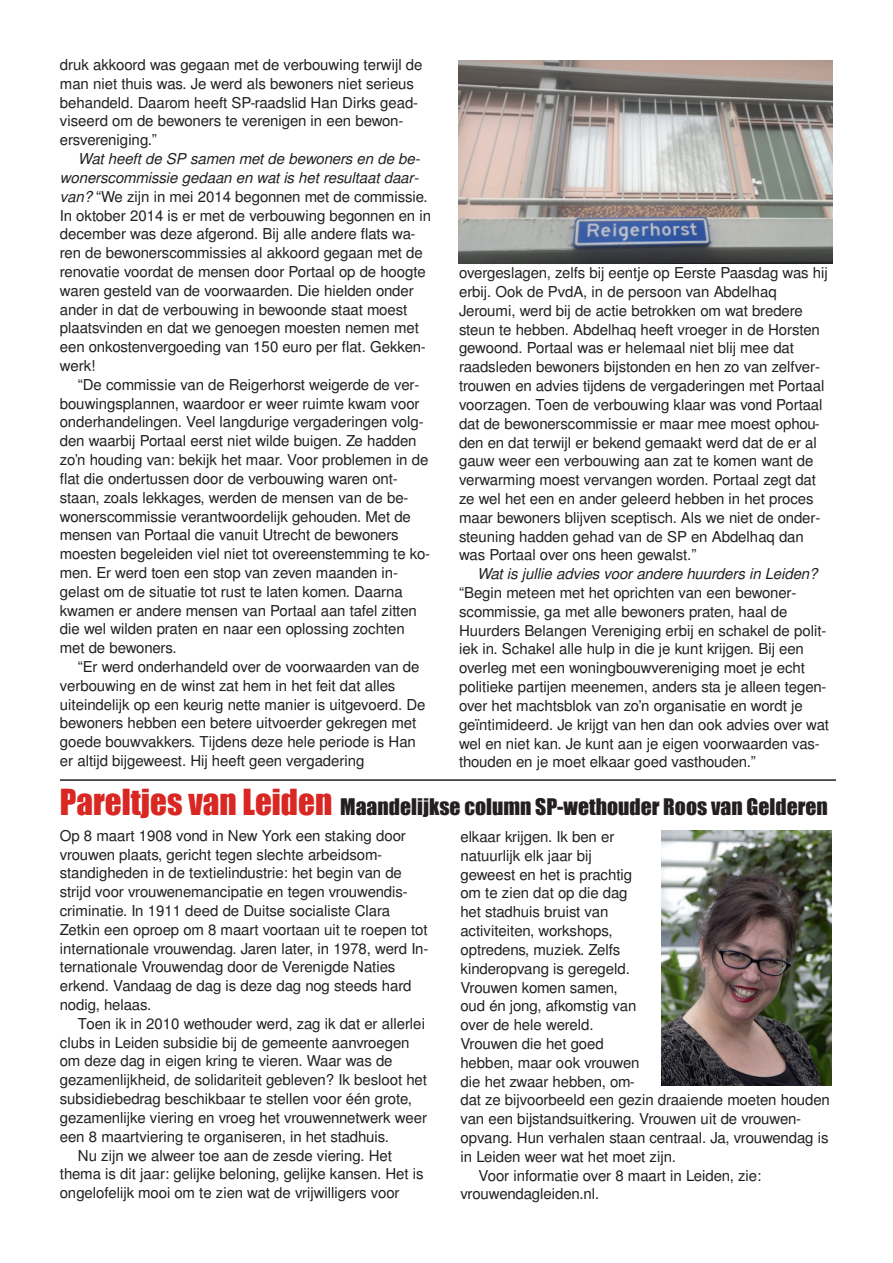
<style>
.page{position:relative;width:893px;height:1263px;background:#fff}
.page>*{position:absolute;margin:0;border:0;box-sizing:border-box;transform-origin:0 0}
.t1{font:21px "Impact";color:#231f20}
.t2{font:15px/18.8px "Free Sans";letter-spacing:-.01em;color:#231f20}
.t3{font:italic 15px "Free Sans";color:#231f20}
.s1{font-style:italic}
.s2{font-size:33px;color:#d92723}
</style>
<div class="page">
<img style="left:459px;top:61px;width:373px;height:203px">
<img style="left:662px;top:831px;width:169px;height:254px">
<hr style="left:60px;top:779px;width:776px;height:2px;background:#231f20">
<p class="t2" style="left:60px;top:57px;width:364px">druk akkoord was gegaan met de verbouwing terwijl de man niet thuis was. Je werd als bewoners niet serieus behandeld. Daarom heeft SP-raadslid Han Dirks gead&shy;viseerd om de bewoners te verenigen in een bewon&shy;ersvereniging.”</p>
<p class="t2" style="left:60px;top:151px;width:373px;text-indent:18px"><span class="s1">Wat heeft de SP samen met de bewoners en de be&shy;wonerscommissie gedaan en wat is het resultaat daar&shy;van?</span> “We zijn in mei 2014 begonnen met de commissie.<br>In oktober 2014 is er met de verbouwing begonnen en in december was deze afgerond. Bij alle andere flats wa&shy;ren de bewonerscommissies al akkoord gegaan met de renovatie voordat de mensen door Portaal op de hoogte waren gesteld van de voorwaarden. Die hielden onder ander in dat de verbouwing in bewoonde staat moest plaatsvinden en dat we genoegen moesten nemen met een onkostenvergoeding van 150 euro per flat. Gekken&shy;werk!</p>
<p class="t2" style="left:60px;top:377px;width:372px;text-indent:18px">“De commissie van de Reigerhorst weigerde de ver&shy;bouwingsplannen, waardoor er weer ruimte kwam voor onderhandelingen. Veel langdurige vergaderingen volg&shy;den waarbij Portaal eerst niet wilde buigen. Ze hadden zo’n houding van: bekijk het maar. Voor problemen in de flat die ondertussen door de verbouwing waren ont&shy;staan, zoals lekkages, werden de mensen van de be&shy;wonerscommissie verantwoordelijk gehouden. Met de mensen van Portaal die vanuit Utrecht de bewoners moesten begeleiden viel niet tot overeenstemming te ko&shy;men. Er werd toen een stop van zeven maanden in&shy;gelast om de situatie tot rust te laten komen. Daarna kwamen er andere mensen van Portaal aan tafel zitten die wel wilden praten en naar een oplossing zochten met de bewoners.</p>
<p class="t2" style="left:60px;top:659px;width:367px;text-indent:18px">“Er werd onderhandeld over de voorwaarden van de verbouwing en de winst zat hem in het feit dat alles uiteindelijk op een keurig nette manier is uitgevoerd. De bewoners hebben een betere uitvoerder gekregen met goede bouwvakkers. Tijdens deze hele periode is Han er altijd bijgeweest. Hij heeft geen vergadering</p>
<p class="t2" style="left:459px;top:265px;width:370px">overgeslagen, zelfs bij eentje op Eerste Paasdag was hij erbij. Ook de PvdA, in de persoon van Abdelhaq Jeroumi, werd bij de actie betrokken om wat bredere steun te hebben. Abdelhaq heeft vroeger in de Horsten gewoond. Portaal was er helemaal niet blij mee dat raadsleden bewoners bijstonden en hen zo van zelfver&shy;trouwen en advies tijdens de vergaderingen met Portaal voorzagen. Toen de verbouwing klaar was vond Portaal dat de bewonerscommissie er maar mee moest ophou&shy;den en dat terwijl er bekend gemaakt werd dat de er al gauw weer een verbouwing aan zat te komen want de verwarming moest vervangen worden. Portaal zegt dat ze wel het een en ander geleerd hebben in het proces maar bewoners blijven sceptisch. Als we niet de onder&shy;steuning hadden gehad van de SP en Abdelhaq dan was Portaal over ons heen gewalst.”</p>
<p class="t3" style="left:477px;top:568px;width:342px">Wat is jullie advies voor andere huurders in Leiden?</p>
<p class="t2" style="left:459px;top:585px;width:372px">“Begin meteen met het oprichten van een bewoner&shy;scommissie, ga met alle bewoners praten, haal de Huurders Belangen Vereniging erbij en schakel de polit&shy;iek in. Schakel alle hulp in die je kunt krijgen. Bij een overleg met een woningbouwvereniging moet je echt politieke partijen meenemen, anders sta je alleen tegen&shy;over het machtsblok van zo’n organisatie en wordt je geïntimideerd. Je krijgt van hen dan ook advies over wat wel en niet kan. Je kunt aan je eigen voorwaarden vas&shy;thouden en je moet elkaar goed vasthouden.”</p>
<h1 class="t1" style="left:60px;top:794px;width:769px"><span class="s2">Pareltjes van Leiden</span> Maandelijkse column SP-wethouder Roos van Gelderen</h1>
<p class="t2" style="left:460px;top:829px;width:155px">elkaar krijgen. Ik ben er</p>
<p class="t2" style="left:460px;top:848px;width:133px">natuurlijk elk jaar bij</p>
<p class="t2" style="left:460px;top:866px;width:173px">geweest en het is prachtig</p>
<p class="t2" style="left:460px;top:885px;width:169px">om te zien dat op die dag</p>
<p class="t2" style="left:460px;top:904px;width:149px">het stadhuis bruist van</p>
<p class="t2" style="left:460px;top:923px;width:154px">activiteiten, workshops,</p>
<p class="t2" style="left:460px;top:942px;width:161px">optredens, muziek. Zelfs</p>
<p class="t2" style="left:460px;top:961px;width:171px">kinderopvang is geregeld.</p>
<p class="t2" style="left:460px;top:979px;width:159px">Vrouwen komen samen,</p>
<p class="t2" style="left:460px;top:998px;width:177px">oud én jong, afkomstig van</p>
<p class="t2" style="left:460px;top:1017px;width:135px">over de hele wereld.</p>
<p class="t2" style="left:460px;top:1036px;width:145px">Vrouwen die het goed</p>
<p class="t2" style="left:460px;top:1055px;width:180px">hebben, maar ook vrouwen</p>
<p class="t2" style="left:460px;top:1073px;width:176px">die het zwaar hebben, om-</p>
<p class="t2" style="left:460px;top:1092px;width:371px">dat ze bijvoorbeeld een gezin draaiende moeten houden</p>
<p class="t2" style="left:460px;top:1111px;width:342px">van een bijstandsuitkering. Vrouwen uit de vrouwen-</p>
<p class="t2" style="left:460px;top:1130px;width:369px">opvang. Hun verhalen staan centraal. Ja, vrouwendag is</p>
<p class="t2" style="left:460px;top:1149px;width:217px">in Leiden weer wat het moet zijn.</p>
<p class="t2" style="left:478px;top:1167px;width:284px">Voor informatie over 8 maart in Leiden, zie:</p>
<p class="t2" style="left:460px;top:1186px;width:140px">vrouwendagleiden.nl.</p>
<p class="t2" style="left:60px;top:828px;width:370px">Op 8 maart 1908 vond in New York een staking door vrouwen plaats, gericht tegen slechte arbeidsom&shy;standigheden in de textielindustrie: het begin van de strijd voor vrouwenemancipatie en tegen vrouwendis&shy;criminatie. In 1911 deed de Duitse socialiste Clara Zetkin een oproep om 8 maart voortaan uit te roepen tot internationale vrouwendag. Jaren later, in 1978, werd In&shy;ternationale Vrouwendag door de Verenigde Naties erkend. Vandaag de dag is deze dag nog steeds hard nodig, helaas.</p>
<p class="t2" style="left:78px;top:1016px;width:348px">Toen ik in 2010 wethouder werd, zag ik dat er allerlei</p>
<p class="t2" style="left:60px;top:1034px;width:351px">clubs in Leiden subsidie bij de gemeente aanvroegen</p>
<p class="t2" style="left:60px;top:1053px;width:334px">om deze dag in eigen kring te vieren. Waar was de</p>
<p class="t2" style="left:60px;top:1072px;width:368px">gezamenlijkheid, de solidariteit gebleven? Ik besloot het</p>
<p class="t2" style="left:60px;top:1091px;width:354px">subsidiebedrag beschikbaar te stellen voor één grote,</p>
<p class="t2" style="left:60px;top:1110px;width:369px">gezamenlijke viering en vroeg het vrouwennetwerk weer</p>
<p class="t2" style="left:60px;top:1129px;width:331px">een 8 maartviering te organiseren, in het stadhuis.</p>
<p class="t2" style="left:78px;top:1147px;width:315px">Nu zijn we alweer toe aan de zesde viering. Het</p>
<p class="t2" style="left:60px;top:1166px;width:365px">thema is dit jaar: gelijke beloning, gelijke kansen. Het is</p>
<p class="t2" style="left:60px;top:1185px;width:341px">ongelofelijk mooi om te zien wat de vrijwilligers voor</p>
</div>
